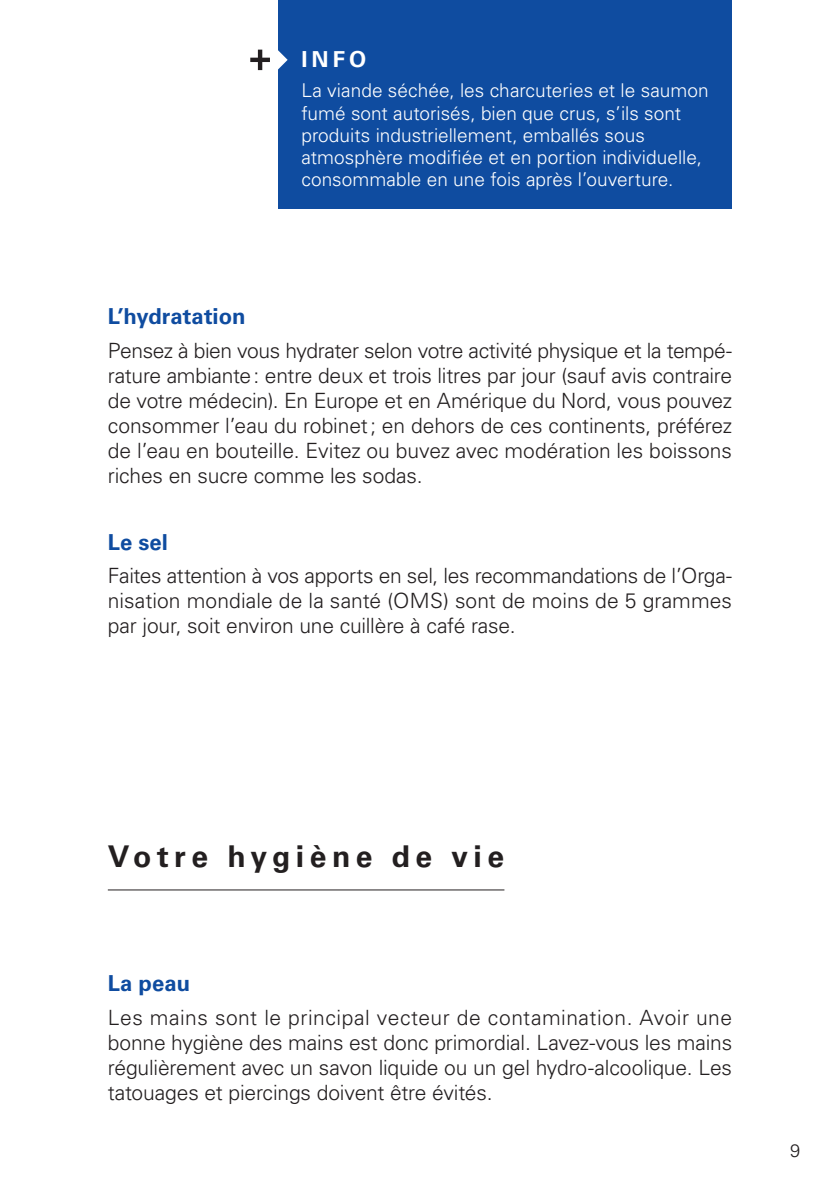
<style>
.page{position:relative;width:840px;height:1191px;background:#fff}
.page>*{position:absolute;margin:0;border:0;box-sizing:border-box;transform-origin:0 0}
.t1{font:700 30px "Univers LT Std";letter-spacing:.18em;color:#231f20}
.t2{font:700 22px "Univers LT Std";letter-spacing:.005em;color:#0f4ca0}
.t3{font:700 22px "Univers LT Std";color:#fff}
.t4{font:300 21px/25px "Univers LT Std";letter-spacing:-.005em;color:#231f20;text-align:justify}
.t5{font:300 19px/22px "Univers LT Std";color:#fff}
.t6{font:300 18px "Univers LT Std";color:#231f20}
</style>
<div class="page">
<div style="left:278px;top:0;width:453px;height:208px;background:#0f4ca0"></div>
<svg style="left:250px;top:50px;width:37px;height:20px"></svg>
<hr style="left:108px;top:889px;width:396px;height:1px;background:#231f20">
<p class="t3" style="left:301px;top:46px;width:66px">INFO</p>
<p class="t5" style="left:301px;top:80px;width:408px">La viande séchée, les charcuteries et le saumon fumé sont autorisés, bien que crus, s’ils sont produits industriellement, emballés sous atmosphère modifiée et en portion individuelle, consommable en une fois après l’ouverture.</p>
<p class="t2" style="left:108px;top:303px;width:139px">L’hydratation</p>
<p class="t4" style="left:108px;top:338px;width:625px">Pensez à bien vous hydrater selon votre activité physique et la tempé&shy;rature ambiante: entre deux et trois litres par jour (sauf avis contraire de votre médecin). En Europe et en Amérique du Nord, vous pouvez consommer l’eau du robinet; en dehors de ces continents, préférez de l’eau en bouteille. Evitez ou buvez avec modération les boissons riches en sucre comme les sodas.</p>
<p class="t2" style="left:108px;top:529px;width:62px">Le sel</p>
<p class="t4" style="left:108px;top:563px;width:625px">Faites attention à vos apports en sel, les recommandations de l’Orga&shy;nisation mondiale de la santé (OMS) sont de moins de 5 grammes par jour, soit environ une cuillère à café rase.</p>
<h1 class="t1" style="left:108px;top:838px;width:397px">Votre hygiène de vie</h1>
<p class="t2" style="left:108px;top:970px;width:84px">La peau</p>
<p class="t4" style="left:108px;top:1005px;width:625px">Les mains sont le principal vecteur de contamination. Avoir une bonne hygiène des mains est donc primordial. Lavez-vous les mains régulièrement avec un savon liquide ou un gel hydro-alcoolique. Les tatouages et piercings doivent être évités.</p>
<p class="t6" style="left:789px;top:1139px;width:12px">9</p>
</div>
